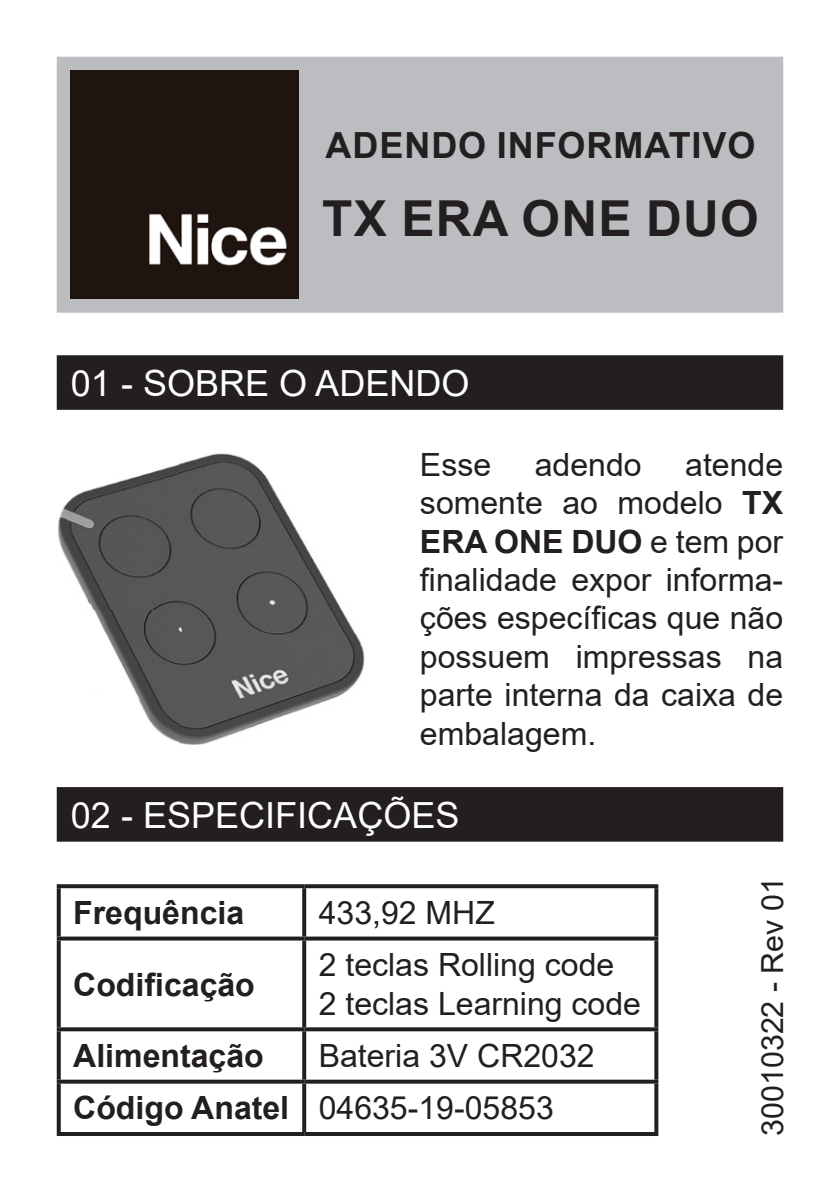
<style>
.page{position:relative;width:840px;height:1191px;background:#fff}
.page>*{position:absolute;margin:0;border:0;box-sizing:border-box;transform-origin:0 0}
.t1{font:700 49.6px "Arial";letter-spacing:.025em;color:#231f20}
.t2{font:36px "Arial";color:#fff}
.t3{font:700 36px "Arial";letter-spacing:.025em;color:#231f20}
.t4{font:32px/38.4px "Arial";color:#231f20;text-align:justify}
.t5{font:700 32px "Arial";color:#231f20}
.t6{font:30.4px "Arial";color:#231f20}
.s1{font-weight:700}
</style>
<div class="page">
<div style="left:57px;top:57px;width:725px;height:256px;background:#bcbdc0"></div>
<img style="left:71px;top:71px;width:227px;height:227px">
<div style="left:59px;top:357px;width:721px;height:51px;background:#231f20"></div>
<div style="left:57px;top:355px;width:725px;height:55px;border:4px solid #231f20"></div>
<div style="left:59px;top:789px;width:721px;height:50px;background:#231f20"></div>
<div style="left:57px;top:787px;width:725px;height:54px;border:4px solid #231f20"></div>
<svg style="left:57px;top:884px;width:247px;height:4px"></svg>
<svg style="left:57px;top:888px;width:4px;height:48px"></svg>
<svg style="left:304px;top:884px;width:354px;height:4px"></svg>
<svg style="left:302px;top:888px;width:4px;height:48px"></svg>
<svg style="left:654px;top:888px;width:4px;height:48px"></svg>
<svg style="left:57px;top:936px;width:247px;height:4px"></svg>
<svg style="left:57px;top:940px;width:4px;height:87px"></svg>
<svg style="left:304px;top:936px;width:354px;height:4px"></svg>
<svg style="left:302px;top:940px;width:4px;height:87px"></svg>
<svg style="left:654px;top:940px;width:4px;height:87px"></svg>
<svg style="left:57px;top:1027px;width:247px;height:4px"></svg>
<svg style="left:57px;top:1031px;width:4px;height:48px"></svg>
<svg style="left:304px;top:1027px;width:354px;height:4px"></svg>
<svg style="left:302px;top:1031px;width:4px;height:48px"></svg>
<svg style="left:654px;top:1031px;width:4px;height:48px"></svg>
<svg style="left:57px;top:1079px;width:247px;height:4px"></svg>
<svg style="left:57px;top:1083px;width:4px;height:49px"></svg>
<svg style="left:304px;top:1079px;width:354px;height:4px"></svg>
<svg style="left:302px;top:1083px;width:4px;height:49px"></svg>
<svg style="left:654px;top:1083px;width:4px;height:49px"></svg>
<hr style="left:57px;top:1132px;width:247px;height:4px;background:#231f20">
<hr style="left:304px;top:1132px;width:354px;height:4px;background:#231f20">
<img style="left:105px;top:632px;width:259px;height:112px">
<img style="left:58px;top:453px;width:297px;height:179px">
<p class="t3" style="left:325px;top:119px;width:431px">ADENDO INFORMATIVO</p>
<p class="t1" style="left:322px;top:184px;width:438px">TX ERA ONE DUO</p>
<p class="t2" style="left:71px;top:358px;width:400px">01 - SOBRE O ADENDO</p>
<p class="t4" style="left:420px;top:445px;width:364px;text-indent:265px">atende somente ao modelo <span class="s1">TX ERA ONE DUO</span> e tem por finalidade expor informa&shy;ções específicas que não possuem impressas na parte interna da caixa de embalagem.</p>
<p class="t4" style="left:420px;top:445px;width:73px">Esse</p>
<p class="t4" style="left:534px;top:445px;width:108px">adendo</p>
<p class="t2" style="left:71px;top:790px;width:390px">02 - ESPECIFICAÇÕES</p>
<p class="t5" style="left:73px;top:890px;width:172px">Frequência</p>
<p class="t4" style="left:318px;top:893px;width:178px">433,92 MHZ</p>
<p class="t5" style="left:73px;top:961px;width:183px">Codificação</p>
<p class="t4" style="left:318px;top:945px;width:297px">2 teclas Rolling code</p>
<p class="t4" style="left:318px;top:984px;width:323px">2 teclas Learning code</p>
<p class="t5" style="left:73px;top:1033px;width:192px">Alimentação</p>
<p class="t4" style="left:318px;top:1036px;width:277px">Bateria 3V CR2032</p>
<p class="t5" style="left:73px;top:1085px;width:217px">Código Anatel</p>
<p class="t4" style="left:318px;top:1088px;width:236px">04635-19-05853</p>
<p class="t6" style="left:751px;top:1135px;width:260px;rotate:-90deg">30010322 - Rev 01</p>
</div>
